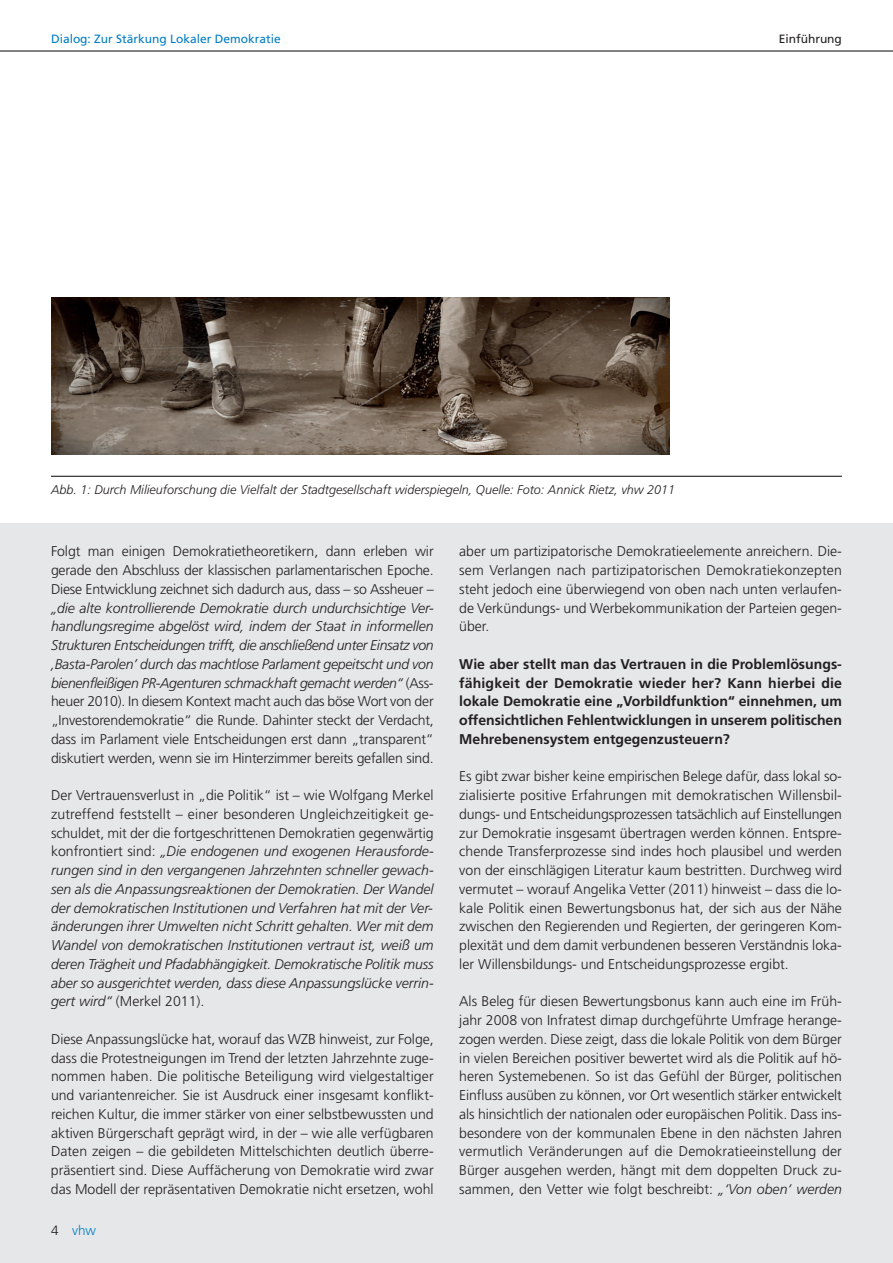
<style>
.page{position:relative;width:893px;height:1263px;background:#fff}
.page>*{position:absolute;margin:0;border:0;box-sizing:border-box;transform-origin:0 0}
.t1{font:300 14.1px/18.8px "Frutiger LT";color:#231f20;text-align:justify}
.t2{font:italic 300 14.1px/18.8px "Frutiger LT";letter-spacing:-.015em;color:#231f20;text-align:justify}
.t3{font:700 14.1px/18.8px "Frutiger LT";color:#231f20;text-align:justify}
.t4{font:300 13.5px "Frutiger LT";color:#007ec5}
.t5{font:italic 300 12.6px "Frutiger LT";color:#231f20}
.t6{font:12px "Frutiger LT";color:#007ec5}
.t7{font:12px "Frutiger LT";color:#231f20}
.s1{font-style:normal}
.s2{color:#231f20}
.s3{font-style:italic}
</style>
<div class="page">
<div style="left:0;top:523px;width:893px;height:740px;background:#e6e7e9"></div>
<hr style="left:0;top:50px;width:893px;height:2px;background:#231f20">
<img style="left:51px;top:297px;width:618px;height:158px">
<hr style="left:51px;top:476px;width:791px;height:1px;background:#231f20">
<p class="t6" style="left:51px;top:34px;width:231px">Dialog: Zur Stärkung Lokaler Demokratie</p>
<p class="t7" style="left:779px;top:34px;width:65px">Einführung</p>
<p class="t5" style="left:51px;top:485px;width:626px">Abb. 1: Durch Milieuforschung die Vielfalt der Stadtgesellschaft widerspiegeln, Quelle: Foto: Annick Rietz, vhw 2011</p>
<p class="t1" style="left:51px;top:543px;width:384px">Folgt man einigen Demokratietheoretikern, dann erleben wir gerade den Abschluss der klassischen parlamentarischen Epoche.<br>Diese Entwicklung zeichnet sich dadurch aus, dass – so Assheuer –</p>
<p class="t2" style="left:51px;top:599px;width:384px">„die alte kontrollierende Demokratie durch undurchsichtige Ver&shy;handlungsregime abgelöst wird, indem der Staat in informellen Strukturen Entscheidungen trifft, die anschließend unter Einsatz von ,Basta-Parolen’ durch das machtlose Parlament gepeitscht und von bienenfleißigen PR-Agenturen schmackhaft gemacht werden“ <span class="s1">(Ass&shy;heuer 2010). In diesem Kontext macht auch das böse Wort von der „Investorendemokratie“ die Runde. Dahinter steckt der Verdacht, dass im Parlament viele Entscheidungen erst dann „transparent“ diskutiert werden, wenn sie im Hinterzimmer bereits gefallen sind.</span></p>
<p class="t2" style="left:51px;top:787px;width:384px"><span class="s1">Der Vertrauensverlust in „die Politik“ ist – wie Wolfgang Merkel zutreffend feststellt – einer besonderen Ungleichzeitigkeit ge&shy;schuldet, mit der die fortgeschrittenen Demokratien gegenwärtig konfrontiert sind:</span> „Die endogenen und exogenen Herausforde&shy;rungen sind in den vergangenen Jahrzehnten schneller gewach&shy;sen als die Anpassungsreaktionen der Demokratien. Der Wandel der demokratischen Institutionen und Verfahren hat mit der Ver&shy;änderungen ihrer Umwelten nicht Schritt gehalten. Wer mit dem Wandel von demokratischen Institutionen vertraut ist, weiß um deren Trägheit und Pfadabhängigkeit. Demokratische Politik muss aber so ausgerichtet werden, dass diese Anpassungslücke verrin&shy;gert wird“ <span class="s1">(Merkel 2011).</span></p>
<p class="t1" style="left:51px;top:1031px;width:384px">Diese Anpassungslücke hat, worauf das WZB hinweist, zur Folge, dass die Protestneigungen im Trend der letzten Jahrzehnte zuge&shy;nommen haben. Die politische Beteiligung wird vielgestaltiger und variantenreicher. Sie ist Ausdruck einer insgesamt konflikt&shy;reichen Kultur, die immer stärker von einer selbstbewussten und aktiven Bürgerschaft geprägt wird, in der – wie alle verfügbaren Daten zeigen – die gebildeten Mittelschichten deutlich überre&shy;präsentiert sind. Diese Auffächerung von Demokratie wird zwar das Modell der repräsentativen Demokratie nicht ersetzen, wohl</p>
<p class="t4" style="left:51px;top:1225px;width:46px"><span class="s2">4</span> vhw</p>
<p class="t1" style="left:459px;top:543px;width:384px">aber um partizipatorische Demokratieelemente anreichern. Die&shy;sem Verlangen nach partizipatorischen Demokratiekonzepten steht jedoch eine überwiegend von oben nach unten verlaufen&shy;de Verkündungs- und Werbekommunikation der Parteien gegen&shy;über.</p>
<p class="t3" style="left:459px;top:656px;width:384px">Wie aber stellt man das Vertrauen in die Problemlösungs&shy;fähigkeit der Demokratie wieder her? Kann hierbei die lokale Demokratie eine „Vorbildfunktion“ einnehmen, um offensichtlichen Fehlentwicklungen in unserem politischen Mehrebenensystem entgegenzusteuern?</p>
<p class="t1" style="left:459px;top:768px;width:384px">Es gibt zwar bisher keine empirischen Belege dafür, dass lokal so&shy;zialisierte positive Erfahrungen mit demokratischen Willensbil&shy;dungs- und Entscheidungsprozessen tatsächlich auf Einstellungen zur Demokratie insgesamt übertragen werden können. Entspre&shy;chende Transferprozesse sind indes hoch plausibel und werden von der einschlägigen Literatur kaum bestritten. Durchweg wird vermutet – worauf Angelika Vetter (2011) hinweist – dass die lo&shy;kale Politik einen Bewertungsbonus hat, der sich aus der Nähe zwischen den Regierenden und Regierten, der geringeren Kom&shy;plexität und dem damit verbundenen besseren Verständnis loka&shy;ler Willensbildungs- und Entscheidungsprozesse ergibt.</p>
<p class="t1" style="left:459px;top:993px;width:384px">Als Beleg für diesen Bewertungsbonus kann auch eine im Früh&shy;jahr 2008 von Infratest dimap durchgeführte Umfrage herange&shy;zogen werden. Diese zeigt, dass die lokale Politik von dem Bürger in vielen Bereichen positiver bewertet wird als die Politik auf hö&shy;heren Systemebenen. So ist das Gefühl der Bürger, politischen Einfluss ausüben zu können, vor Ort wesentlich stärker entwickelt als hinsichtlich der nationalen oder europäischen Politik. Dass ins&shy;besondere von der kommunalen Ebene in den nächsten Jahren vermutlich Veränderungen auf die Demokratieeinstellung der Bürger ausgehen werden, hängt mit dem doppelten Druck zu&shy;sammen, den Vetter wie folgt beschreibt: <span class="s3">„‘Von oben‘ werden</span></p>
</div>
